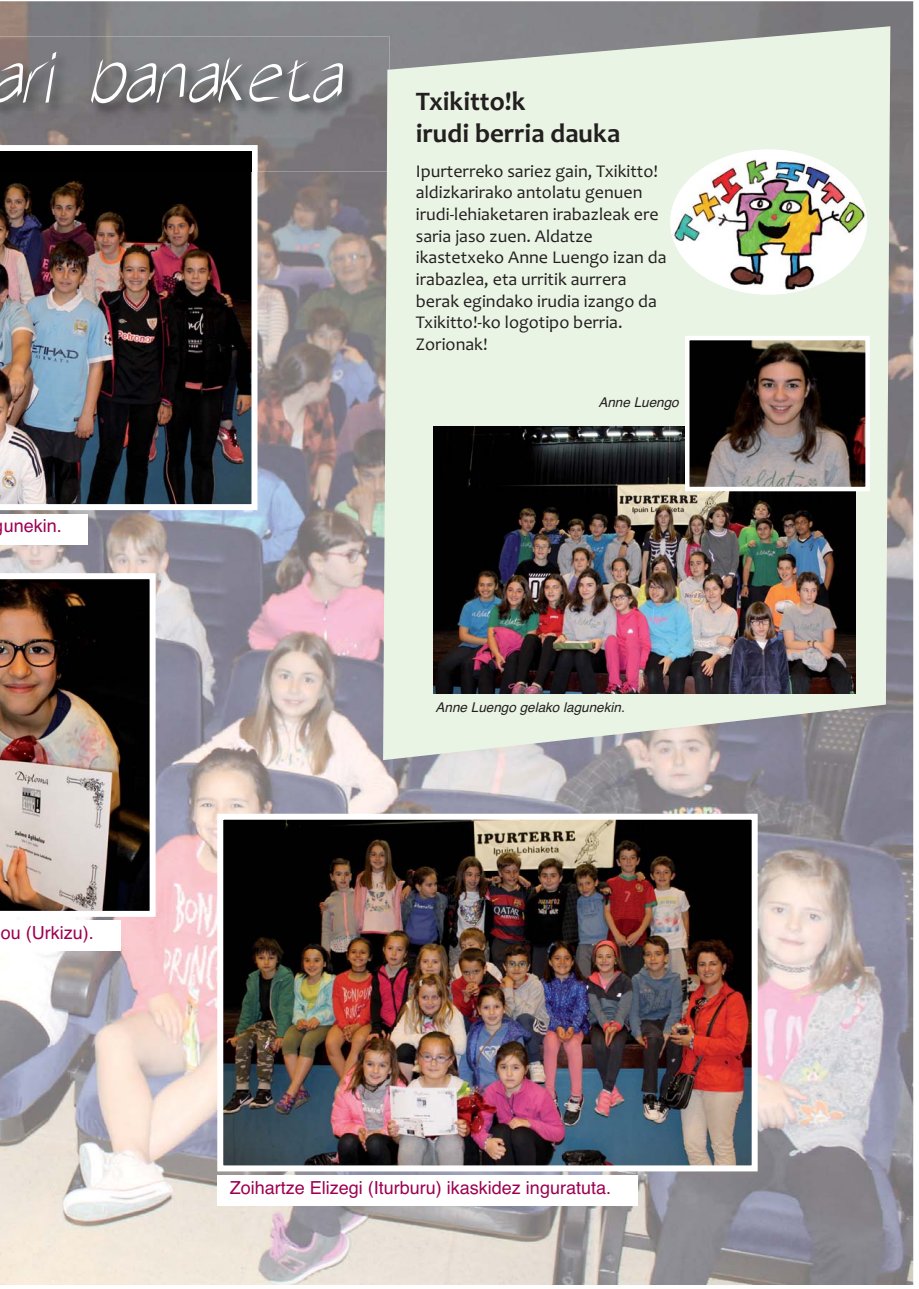
<style>
.page{position:relative;width:919px;height:1289px;background:#fff}
.page>*{position:absolute;margin:0;border:0;box-sizing:border-box;transform-origin:0 0}
.t1{font:300 74.7px "Air Cut";color:#fff}
.t2{font:700 27px/32.4px "Candara";color:#231f20}
.t3{font:18px/21.6px "Candara";color:#231f20}
.t4{font:18px "Helvetica";color:#9d0052}
.t5{font:italic 13.5px "Helvetica";color:#231f20}
</style>
<div class="page">
<img style="left:0;top:1px;width:913px;height:1283px">
<svg style="left:383px;top:26px;width:507px;height:734px;background:#dee6d9"></svg>
<img style="left:0;top:171px;width:257px;height:339px">
<img style="left:0;top:36px;width:389px;height:135px">
<img style="left:387px;top:70px;width:2px;height:101px">
<img style="left:0;top:145px;width:257px;height:26px">
<div style="left:0;top:151px;width:251px;height:20px;background:#000"></div>
<img style="left:670px;top:149px;width:197px;height:145px;border-radius:50%">
<div style="left:0;top:514px;width:88px;height:30px;background:#fff"></div>
<img style="left:224px;top:820px;width:526px;height:344px">
<div style="left:217px;top:813px;width:540px;height:358px;border:6px solid #fff"></div>
<div style="left:218px;top:1175px;width:420px;height:30px;background:#fff"></div>
<img style="left:0;top:573px;width:156px;height:343px">
<div style="left:0;top:920px;width:121px;height:30px;background:#fff"></div>
<img style="left:433px;top:427px;width:422px;height:266px">
<img style="left:690px;top:341px;width:174px;height:145px">
<div style="left:685px;top:336px;width:184px;height:155px;border:4px solid #fff"></div>
<h1 class="t1" style="left:-9px;top:44px;width:353px">ari banaketa</h1>
<p class="t4" style="left:4px;top:519px;width:60px">unekin.</p>
<h2 class="t2" style="left:416px;top:88px;width:206px">Txikitto!k<br>irudi berria dauka</h2>
<p class="t3" style="left:416px;top:162px;width:252px">Ipurterreko sariez gain, Txikitto! aldizkarirako antolatu genuen irudi-lehiaketaren irabazleak ere saria jaso zuen. Aldatze ikastetxeko Anne Luengo izan da irabazlea, eta urritik aurrera berak egindako irudia izango da<br>Txikitto!-ko logotipo berria.<br>Zorionak!</p>
<p class="t5" style="left:598px;top:397px;width:82px">Anne Luengo</p>
<p class="t5" style="left:435px;top:702px;width:191px">Anne Luengo gelako lagunekin.</p>
<p class="t4" style="left:1px;top:925px;width:94px">ou (Urkizu).</p>
<p class="t4" style="left:230px;top:1180px;width:383px">Zoihartze Elizegi (Iturburu) ikaskidez inguratuta.</p>
</div>
